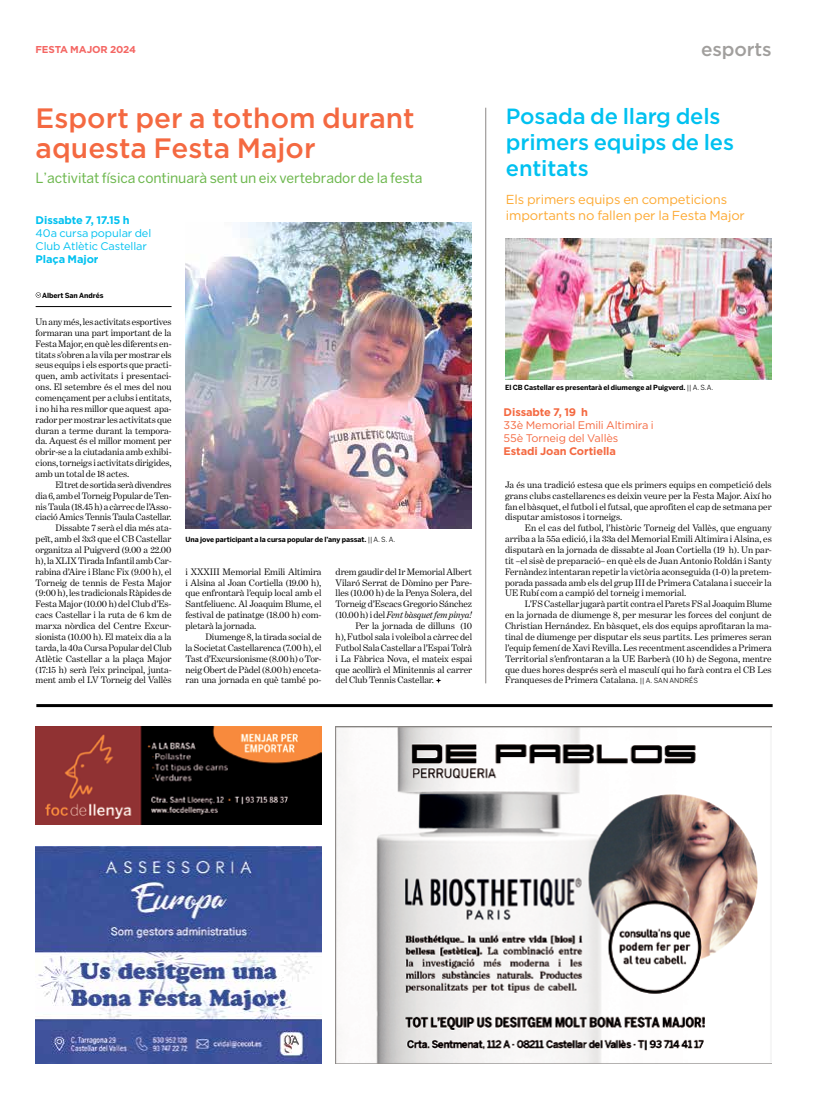
<style>
.page{position:relative;width:820px;height:1106px;background:#fff}
.page>*{position:absolute;margin:0;border:0;box-sizing:border-box;transform-origin:0 0}
.t1{font:500 28px/30px "Gotham";color:#f46941}
.t2{font:500 22px/26px "Gotham";letter-spacing:-.01em;color:#00c1f0}
.t3{font:500 19px "Gotham";letter-spacing:-.01em;color:#a19f9d}
.t4{font:14px "Benton Sans";letter-spacing:-.005em;color:#6eb84f}
.t5{font:13px/16px "Gotham";letter-spacing:-.01em;color:#fda932}
.t6{font:11px/13px "Gotham";letter-spacing:-.01em;color:#f46941}
.t7{font:11px/13px "Gotham";letter-spacing:-.01em;color:#00c1f0}
.t8{font:700 11px "Gotham";letter-spacing:-.01em;color:#f46941}
.t9{font:700 11px "Gotham";letter-spacing:-.01em;color:#00c1f0}
.t10{font:700 10px "Gotham";letter-spacing:-.01em;color:#f46663}
.t11{font:9.5px/10.9px "Benton Modern One";letter-spacing:-.005em;color:#000;text-align:justify}
.t12{font:italic 9.5px "Benton Modern One";letter-spacing:-.005em;color:#000}
.t13{font:700 7px "Benton Sans";letter-spacing:-.01em;color:#000}
.s1{font-weight:400}
.s2{font-family:"Benton Sans";font-size:7px}
.s3{font-style:normal}
</style>
<div class="page">
<hr style="left:36px;top:704px;width:736px;height:3px;background:#000">
<img style="left:185px;top:222px;width:286px;height:306px">
<img style="left:505px;top:238px;width:266px;height:141px">
<svg style="left:36px;top:292px;width:5px;height:6px"></svg>
<hr style="left:36px;top:306px;width:135px;height:1px;background:#000">
<svg style="left:436px;top:678px;width:5px;height:5px"></svg>
<hr style="left:485px;top:108px;width:1px;height:575px;background:#8c8886">
<img style="left:35px;top:846px;width:286px;height:217px">
<img style="left:35px;top:726px;width:286px;height:98px">
<img style="left:335px;top:726px;width:436px;height:337px">
<p class="t10" style="left:35px;top:43px;width:102px">FESTA MAJOR 2024</p>
<h3 class="t3" style="left:701px;top:37px;width:72px">esports</h3>
<h1 class="t1" style="left:36px;top:102px;width:380px">Esport per a tothom durant aquesta Festa Major</h1>
<h2 class="t2" style="left:505px;top:102px;width:229px">Posada de llarg dels primers equips de les entitats</h2>
<h3 class="t4" style="left:36px;top:170px;width:388px">L’activitat física continuarà sent un eix vertebrador de la festa</h3>
<h3 class="t5" style="left:505px;top:191px;width:240px">Els primers equips en competicions importants no fallen per la Festa Major</h3>
<p class="t9" style="left:36px;top:214px;width:96px">Dissabte 7, 17.15 h</p>
<p class="t7" style="left:36px;top:227px;width:117px">40a cursa popular del<br>Club Atlètic Castellar</p>
<p class="t9" style="left:36px;top:253px;width:64px">Plaça Major</p>
<p class="t13" style="left:42px;top:291px;width:63px">Albert San Andrés</p>
<p class="t11" style="left:36px;top:316px;width:137px">Un any més, les activitats esportives formaran una part important de la Festa Major, en què les diferents en&shy;titats s’obren a la vila per mostrar els seus equips i els esports que practi&shy;quen, amb activitats i presentaci&shy;ons. El setembre és el mes del nou començament per a clubs i entitats, i no hi ha res millor que aquest apa&shy;rador per mostrar les activitats que duran a terme durant la tempora&shy;da. Aquest és el millor moment per obrir-se a la ciutadania amb exhibi&shy;cions, torneigs i activitats dirigides, amb un total de 18 actes.</p>
<p class="t11" style="left:36px;top:479px;width:137px;text-align:right">El tret de sortida serà divendres<br>dia 6, amb el Torneig Popular de Ten&shy;nis Taula (18.45 h) a càrrec de l’Asso&shy;ciació Amics Tennis Taula Castellar.<br>Dissabte 7 serà el dia més ata-<br>peït, amb el 3x3 que el CB Castellar organitza al Puigverd (9.00 a 22.00 h), la XLIX Tirada Infantil amb Car&shy;rabina d’Aire i Blanc Fix (9.00 h), el Torneig de tennis de Festa Major (9:00 h), les tradicionals Ràpides de Festa Major (10.00 h) del Club d’Es&shy;cacs Castellar i la ruta de 6 km de marxa nòrdica del Centre Excur&shy;sionista (10.00 h). El mateix dia a la tarda, la 40a Cursa Popular del Club Atlètic Castellar a la plaça Major (17:15 h) serà l’eix principal, junta&shy;ment amb el LV Torneig del Vallès</p>
<p class="t11" style="left:505px;top:479px;width:268px">Ja és una tradició estesa que els primers equips en competició dels grans clubs castellarencs es deixin veure per la Festa Major. Així ho fan el bàsquet, el futbol i el futsal, que aprofiten el cap de setmana per disputar amistosos i torneigs.</p>
<p class="t13" style="left:505px;top:383px;width:209px">El CB Castellar es presentarà el diumenge al Puigverd. <span class="s1">|| A. S.A.</span></p>
<p class="t8" style="left:503px;top:406px;width:86px">Dissabte 7, 19 h</p>
<p class="t6" style="left:503px;top:418px;width:151px">33è Memorial Emili Altimira i<br>55è Torneig del Vallès</p>
<p class="t8" style="left:503px;top:445px;width:114px">Estadi Joan Cortiella</p>
<p class="t11" style="left:505px;top:522px;width:268px;text-indent:20px">En el cas del futbol, l’històric Torneig del Vallès, que enguany arriba a la 55a edició, i la 33a del Memorial Emili Altimira i Alsina, es disputarà en la jornada de dissabte al Joan Cortiella (19 h). Un par&shy;tit –el sisè de preparació– en què els de Juan Antonio Roldán i Santy Fernàndez intentaran repetir la victòria aconseguida (1-0) la pretem&shy;porada passada amb els del grup III de Primera Catalana i succeir la UE Rubí com a campió del torneig i memorial.</p>
<p class="t11" style="left:505px;top:598px;width:268px;text-indent:20px">L’FS Castellar jugarà partit contra el Parets FS al Joaquim Blume en la jornada de diumenge 8, per mesurar les forces del conjunt de Christian Hernández. En bàsquet, els dos equips aprofitaran la ma&shy;tinal de diumenge per disputar els seus partits. Les primeres seran l’equip femení de Xavi Revilla. Les recentment ascendides a Primera Territorial s’enfrontaran a la UE Barberà (10 h) de Segona, mentre que dues hores després serà el masculí qui ho farà contra el CB Les Franqueses de Primera Catalana. <span class="s2">|| A. SAN ANDRÉS</span></p>
<p class="t13" style="left:185px;top:535px;width:211px">Una jove participant a la cursa popular de l’any passat. <span class="s1">|| A. S. A.</span></p>
<p class="t11" style="left:185px;top:566px;width:137px">i XXXIII Memorial Emili Altimira i Alsina al Joan Cortiella (19.00 h), que enfrontarà l’equip local amb el Santfeliuenc. Al Joaquim Blume, el festival de patinatge (18.00 h) com&shy;pletarà la jornada.</p>
<p class="t11" style="left:185px;top:631px;width:137px;text-indent:20px">Diumenge 8, la tirada social de la Societat Castellarenca (7.00 h), el Tast d’Excursionisme (8.00 h) o Tor&shy;neig Obert de Pàdel (8.00 h) enceta&shy;ran una jornada en què també po-</p>
<p class="t11" style="left:335px;top:566px;width:138px">drem gaudir del 1r Memorial Albert</p>
<p class="t11" style="left:335px;top:577px;width:138px">Vilaró Serrat de Dòmino per Pare-</p>
<p class="t11" style="left:335px;top:588px;width:138px">lles (10.00 h) de la Penya Solera, del</p>
<p class="t11" style="left:335px;top:598px;width:138px">Torneig d’Escacs Gregorio Sánchez</p>
<p class="t12" style="left:335px;top:609px;width:138px"><span class="s3">(10.00 h) i del</span> Fent bàsquet fem pinya!</p>
<p class="t11" style="left:355px;top:620px;width:118px">Per la jornada de dilluns (10</p>
<p class="t11" style="left:335px;top:631px;width:138px">h), Futbol sala i voleibol a càrrec del</p>
<p class="t11" style="left:335px;top:642px;width:138px">Futbol Sala Castellar a l’Espai Tolrà</p>
<p class="t11" style="left:335px;top:653px;width:138px">i La Fàbrica Nova, el mateix espai</p>
<p class="t11" style="left:335px;top:663px;width:138px">que acollirà el Minitennis al carrer</p>
<p class="t11" style="left:335px;top:674px;width:100px">del Club Tennis Castellar.</p>
</div>
